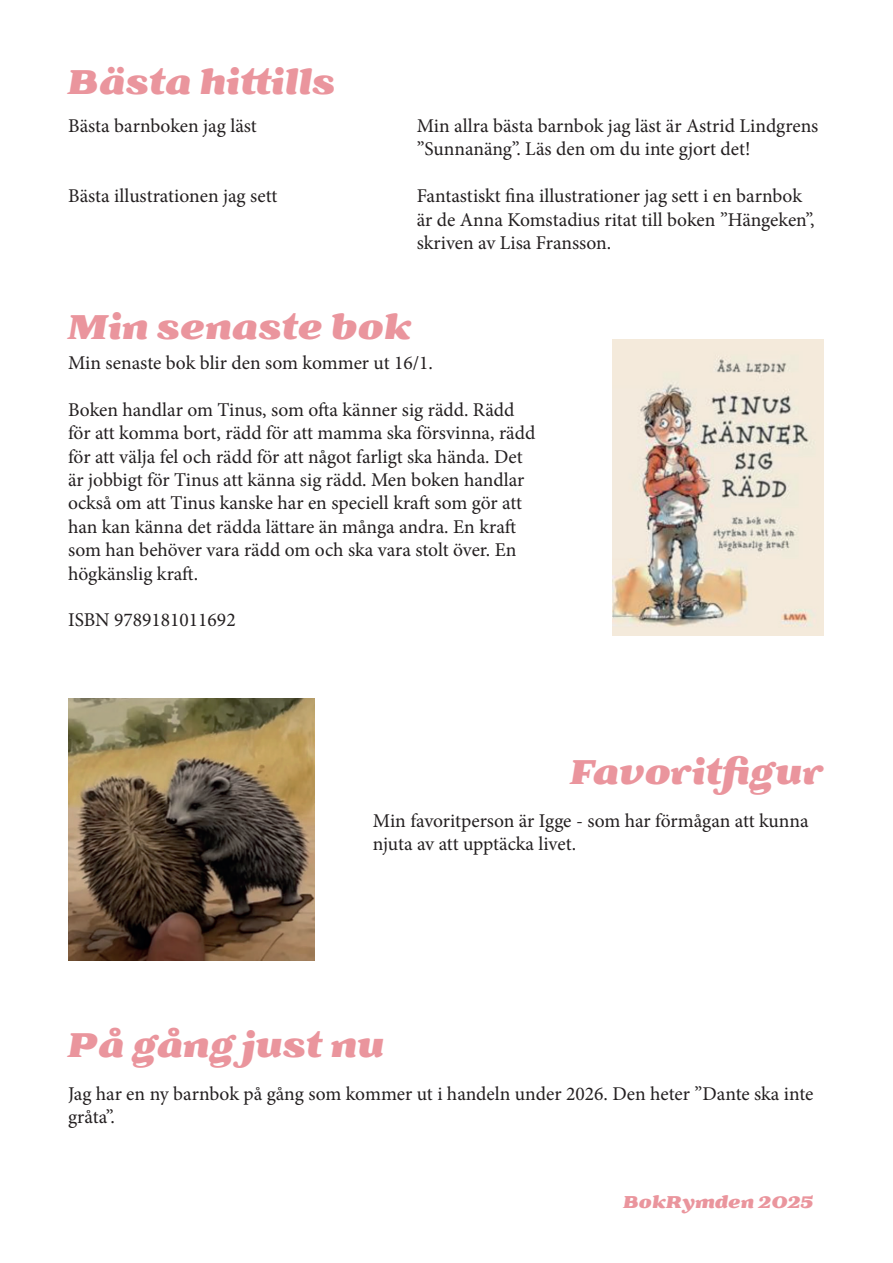
<style>
.page{position:relative;width:893px;height:1263px;background:#fff}
.page>*{position:absolute;margin:0;border:0;box-sizing:border-box;transform-origin:0 0}
.t1{font:italic 900 36px "Battlefin";color:#ea959d}
.t2{font:19.5px/23.4px "Minion Pro";letter-spacing:-.005em;color:#231f20}
.t3{font:italic 900 18px "Battlefin";color:#ea959d}
</style>
<div class="page">
<img style="left:68px;top:698px;width:247px;height:262px">
<img style="left:612px;top:340px;width:212px;height:296px">
<h1 class="t1" style="left:68px;top:61px;width:269px">Bästa hittills</h1>
<p class="t2" style="left:68px;top:114px;width:190px">Bästa barnboken jag läst</p>
<p class="t2" style="left:68px;top:184px;width:211px">Bästa illustrationen jag sett</p>
<p class="t2" style="left:417px;top:114px;width:403px">Min allra bästa barnbok jag läst är Astrid Lindgrens ”Sunnanäng”. Läs den om du inte gjort det!</p>
<p class="t2" style="left:417px;top:184px;width:399px">Fantastiskt fina illustrationer jag sett i en barnbok är de Anna Komstadius ritat till boken ”Hängeken”, skriven av Lisa Fransson.</p>
<h1 class="t1" style="left:68px;top:307px;width:345px">Min senaste bok</h1>
<p class="t2" style="left:68px;top:351px;width:367px">Min senaste bok blir den som kommer ut 16/1.</p>
<p class="t2" style="left:68px;top:398px;width:469px">Boken handlar om Tinus, som ofta känner sig rädd. Rädd för att komma bort, rädd för att mamma ska försvinna, rädd för att välja fel och rädd för att något farligt ska hända. Det är jobbigt för Tinus att känna sig rädd. Men boken handlar också om att Tinus kanske har en speciell kraft som gör att han kan känna det rädda lättare än många andra. En kraft som han behöver vara rädd om och ska vara stolt över. En högkänslig kraft.</p>
<p class="t2" style="left:68px;top:609px;width:169px">ISBN 9789181011692</p>
<h1 class="t1" style="left:570px;top:751px;width:255px">Favoritfigur</h1>
<p class="t2" style="left:373px;top:809px;width:437px">Min favoritperson är Igge - som har förmågan att kunna njuta av att upptäcka livet.</p>
<h1 class="t1" style="left:68px;top:1024px;width:318px">På gång just nu</h1>
<p class="t2" style="left:68px;top:1082px;width:747px">Jag har en ny barnbok på gång som kommer ut i handeln under 2026. Den heter ”Dante ska inte gråta”.</p>
<p class="t3" style="left:623px;top:1191px;width:192px">BokRymden 2025</p>
</div>
